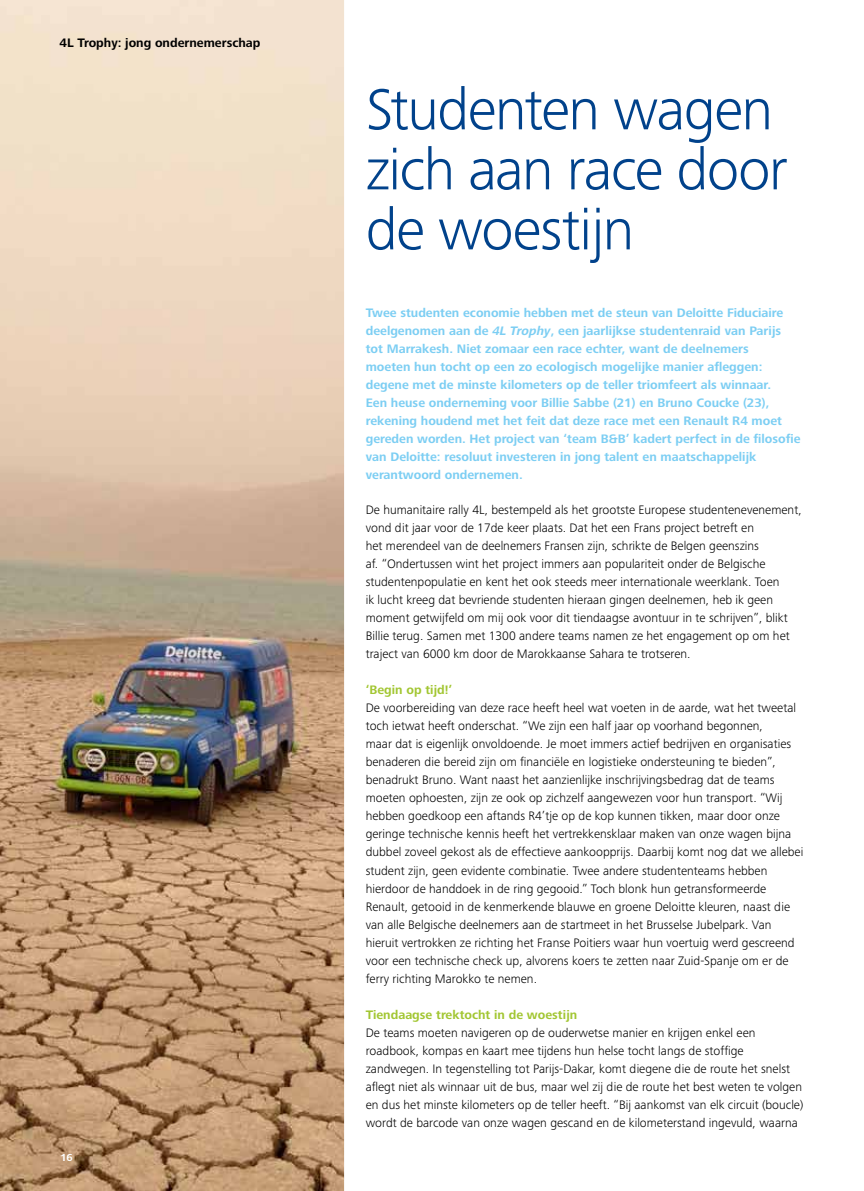
<style>
.page{position:relative;width:864px;height:1191px;background:#fff}
.page>*{position:absolute;margin:0;border:0;box-sizing:border-box;transform-origin:0 0}
.t1{font:300 60px/60px "Frutiger Next Pro";letter-spacing:-.025em;color:#01428b}
.t2{font:300 12.75px/18px "Frutiger Next Pro";color:#000}
.t3{font:700 12.75px/18px "Frutiger Next Pro";color:#7ccef3}
.t4{font:700 12.75px "Frutiger Next Pro";color:#a2c632}
.t5{font:700 12.75px "Frutiger Next Pro";color:#000}
.t6{font:700 10.5px "Frutiger Next Pro";color:#fff}
.s1{font-style:italic}
</style>
<div class="page">
<svg style="left:0;top:0;width:345px;height:1191px;background:#c8ad92"></svg>
<p class="t5" style="left:60px;top:36px;width:202px">4L Trophy: jong ondernemerschap</p>
<p class="t6" style="left:60px;top:1151px;width:14px">16</p>
<h1 class="t1" style="left:365px;top:79px;width:423px">Studenten wagen zich aan race door de woestijn</h1>
<p class="t3" style="left:365px;top:304px;width:436px">Twee studenten economie hebben met de steun van Deloitte Fiduciaire deelgenomen aan de <span class="s1">4L Trophy</span>, een jaarlijkse studentenraid van Parijs tot Marrakesh. Niet zomaar een race echter, want de deelnemers<br>moeten hun tocht op een zo ecologisch mogelijke manier afleggen: degene met de minste kilometers op de teller triomfeert als winnaar.<br>Een heuse onderneming voor Billie Sabbe (21) en Bruno Coucke (23), rekening houdend met het feit dat deze race met een Renault R4 moet gereden worden. Het project van ‘team B&amp;B’ kadert perfect in de filosofie van Deloitte: resoluut investeren in jong talent en maatschappelijk verantwoord ondernemen.</p>
<p class="t2" style="left:365px;top:501px;width:437px">De humanitaire rally 4L, bestempeld als het grootste Europese studentenevenement, vond dit jaar voor de 17de keer plaats. Dat het een Frans project betreft en<br>het merendeel van de deelnemers Fransen zijn, schrikte de Belgen geenszins<br>af. “Ondertussen wint het project immers aan populariteit onder de Belgische studentenpopulatie en kent het ook steeds meer internationale weerklank. Toen<br>ik lucht kreeg dat bevriende studenten hieraan gingen deelnemen, heb ik geen moment getwijfeld om mij ook voor dit tiendaagse avontuur in te schrijven”, blikt Billie terug. Samen met 1300 andere teams namen ze het engagement op om het traject van 6000 km door de Marokkaanse Sahara te trotseren.</p>
<p class="t4" style="left:365px;top:683px;width:88px">‘Begin op tijd!’</p>
<p class="t2" style="left:365px;top:699px;width:439px">De voorbereiding van deze race heeft heel wat voeten in de aarde, wat het tweetal toch ietwat heeft onderschat. “We zijn een half jaar op voorhand begonnen,<br>maar dat is eigenlijk onvoldoende. Je moet immers actief bedrijven en organisaties benaderen die bereid zijn om financiële en logistieke ondersteuning te bieden”, benadrukt Bruno. Want naast het aanzienlijke inschrijvingsbedrag dat de teams moeten ophoesten, zijn ze ook op zichzelf aangewezen voor hun transport. “Wij hebben goedkoop een aftands R4’tje op de kop kunnen tikken, maar door onze geringe technische kennis heeft het vertrekkensklaar maken van onze wagen bijna dubbel zoveel gekost als de effectieve aankoopprijs. Daarbij komt nog dat we allebei student zijn, geen evidente combinatie. Twee andere studententeams hebben hierdoor de handdoek in de ring gegooid.” Toch blonk hun getransformeerde Renault, getooid in de kenmerkende blauwe en groene Deloitte kleuren, naast die van alle Belgische deelnemers aan de startmeet in het Brusselse Jubelpark. Van hieruit vertrokken ze richting het Franse Poitiers waar hun voertuig werd gescreend voor een technische check up, alvorens koers te zetten naar Zuid-Spanje om er de ferry richting Marokko te nemen.</p>
<p class="t4" style="left:365px;top:1007px;width:213px">Tiendaagse trektocht in de woestijn</p>
<p class="t2" style="left:365px;top:1023px;width:439px">De teams moeten navigeren op de ouderwetse manier en krijgen enkel een roadbook, kompas en kaart mee tijdens hun helse tocht langs de stoffige zandwegen. In tegenstelling tot Parijs-Dakar, komt diegene die de route het snelst aflegt niet als winnaar uit de bus, maar wel zij die de route het best weten te volgen en dus het minste kilometers op de teller heeft. “Bij aankomst van elk circuit (boucle) wordt de barcode van onze wagen gescand en de kilometerstand ingevuld, waarna</p>
</div>
